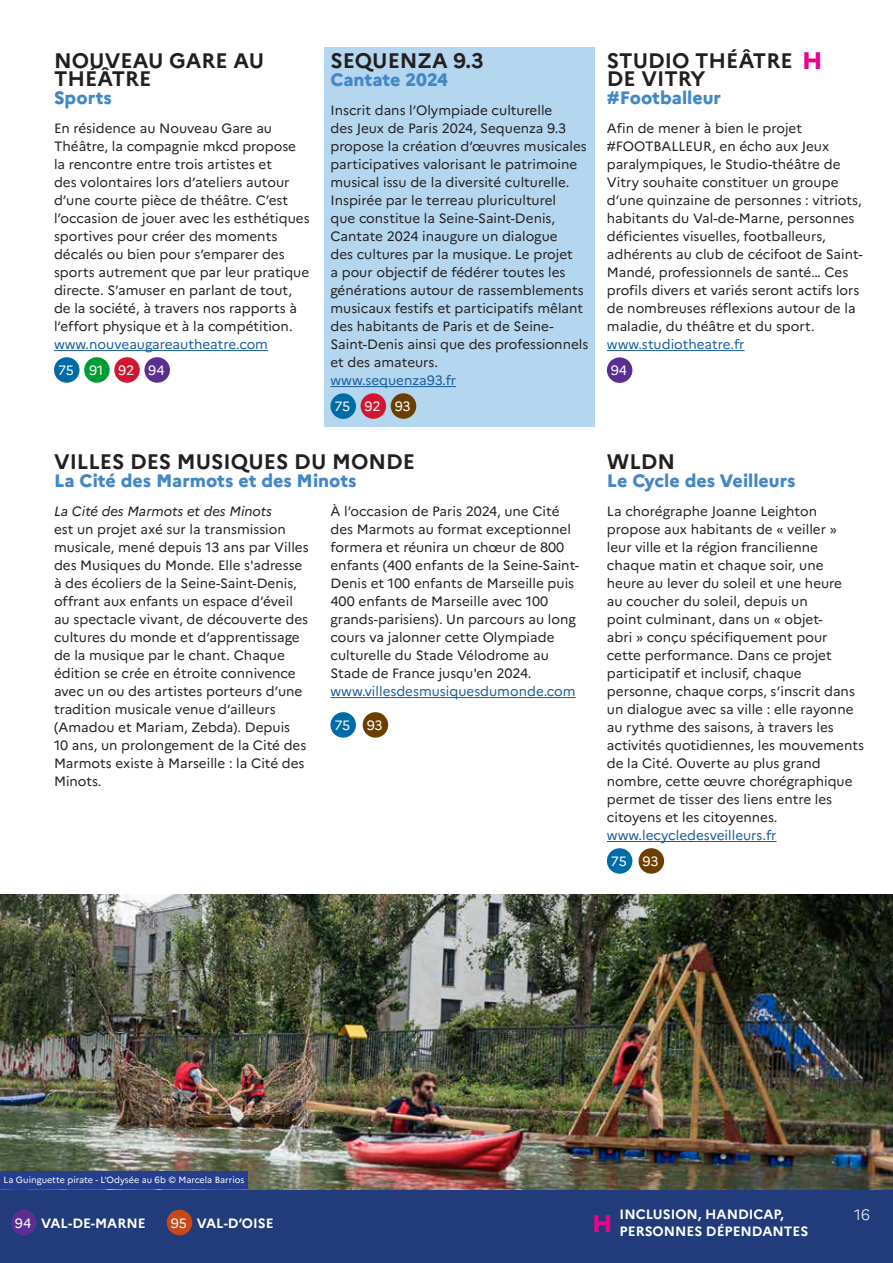
<style>
.page{position:relative;width:893px;height:1263px;background:#fff}
.page>*{position:absolute;margin:0;border:0;box-sizing:border-box;transform-origin:0 0}
.t1{font:800 24px "Marianne";color:#ed028c}
.texte_courant{font:700 21px/18px "Marianne";color:#231f20}
.texte_courant-2{font:800 18px "Marianne";color:#4387c7}
.t2{font:300 15px "Marianne";color:#fff}
.texte_courant-3{font:13.5px/18px "Marianne";color:#231f20}
.texte_courant-4{font:13.5px "Marianne";color:#175d9e}
.t3{font:700 13.5px "Marianne";color:#fff}
.t4{font:13.5px "Marianne";letter-spacing:-.01em;color:#fff}
.texte_courant-5{font:9px "Marianne";color:#fff}
.s1{font-style:italic}
</style>
<div class="page">
<div style="left:324px;top:47px;width:271px;height:379px;background:#b5d6ef"></div>
<div style="left:0;top:1189px;width:893px;height:74px;background:#223c7b"></div>
<div style="left:11px;top:1210px;width:26px;height:25px;background:#5b2e91;border-radius:50%"></div>
<div style="left:167px;top:1210px;width:25px;height:25px;background:#c74919;border-radius:50%"></div>
<img style="left:0;top:894px;width:893px;height:295px">
<hr style="left:54px;top:350px;width:214px;height:1px;background:#175d9e">
<hr style="left:330px;top:386px;width:126px;height:1px;background:#175d9e">
<hr style="left:607px;top:350px;width:138px;height:1px;background:#175d9e">
<div style="left:330px;top:393px;width:26px;height:26px;background:#006ca7;border-radius:50%"></div>
<div style="left:361px;top:393px;width:25px;height:26px;background:#d2162f;border-radius:50%"></div>
<div style="left:391px;top:393px;width:25px;height:26px;background:#6a3f00;border-radius:50%"></div>
<div style="left:607px;top:357px;width:25px;height:26px;background:#5b2e91;border-radius:50%"></div>
<div style="left:54px;top:357px;width:26px;height:26px;background:#006ca7;border-radius:50%"></div>
<div style="left:84px;top:357px;width:26px;height:26px;background:#009c34;border-radius:50%"></div>
<div style="left:114px;top:357px;width:26px;height:26px;background:#d2162f;border-radius:50%"></div>
<div style="left:144px;top:357px;width:26px;height:26px;background:#5b2e91;border-radius:50%"></div>
<div style="left:0;top:1171px;width:248px;height:18px;background:#253f8e"></div>
<hr style="left:330px;top:697px;width:246px;height:1px;background:#175d9e">
<hr style="left:607px;top:841px;width:169px;height:1px;background:#175d9e">
<div style="left:330px;top:712px;width:26px;height:26px;background:#006ca7;border-radius:50%"></div>
<div style="left:363px;top:712px;width:25px;height:26px;background:#6a3f00;border-radius:50%"></div>
<div style="left:607px;top:848px;width:25px;height:26px;background:#006ca7;border-radius:50%"></div>
<div style="left:639px;top:848px;width:25px;height:26px;background:#6a3f00;border-radius:50%"></div>
<p class="texte_courant" style="left:54px;top:50px;width:212px">NOUVEAU GARE AU<br>THÉÂTRE</p>
<p class="texte_courant-2" style="left:54px;top:84px;width:60px">Sports</p>
<p class="texte_courant-3" style="left:54px;top:118px;width:257px">En résidence au Nouveau Gare au Théâtre, la compagnie mkcd propose la rencontre entre trois artistes et<br>des volontaires lors d’ateliers autour d’une courte pièce de théâtre. C’est l’occasion de jouer avec les esthétiques sportives pour créer des moments décalés ou bien pour s’emparer des sports autrement que par leur pratique directe. S’amuser en parlant de tout, de la société, à travers nos rapports à l’effort physique et à la compétition.</p>
<p class="texte_courant-4" style="left:54px;top:334px;width:216px">www.nouveaugareautheatre.com</p>
<p class="t4" style="left:58px;top:360px;width:17px">75</p>
<p class="t4" style="left:89px;top:360px;width:16px">91</p>
<p class="t4" style="left:118px;top:360px;width:18px">92</p>
<p class="t4" style="left:148px;top:360px;width:18px">94</p>
<p class="texte_courant" style="left:330px;top:50px;width:155px">SEQUENZA 9.3</p>
<p class="texte_courant-2" style="left:330px;top:66px;width:119px">Cantate 2024</p>
<p class="texte_courant-3" style="left:330px;top:100px;width:259px">Inscrit dans l’Olympiade culturelle<br>des Jeux de Paris 2024, Sequenza 9.3 propose la création d’œuvres musicales participatives valorisant le patrimoine musical issu de la diversité culturelle.<br>Inspirée par le terreau pluriculturel<br>que constitue la Seine-Saint-Denis, Cantate 2024 inaugure un dialogue<br>des cultures par la musique. Le projet<br>a pour objectif de fédérer toutes les générations autour de rassemblements musicaux festifs et participatifs mêlant des habitants de Paris et de Seine-Saint-Denis ainsi que des professionnels et des amateurs.</p>
<p class="texte_courant-4" style="left:330px;top:370px;width:127px">www.sequenza93.fr</p>
<p class="t4" style="left:334px;top:396px;width:17px">75</p>
<p class="t4" style="left:365px;top:396px;width:18px">92</p>
<p class="t4" style="left:395px;top:396px;width:17px">93</p>
<p class="texte_courant" style="left:54px;top:451px;width:363px">VILLES DES MUSIQUES DU MONDE</p>
<p class="texte_courant-2" style="left:54px;top:467px;width:304px">La Cité des Marmots et des Minots</p>
<p class="texte_courant-3" style="left:54px;top:501px;width:256px"><span class="s1">La Cité des Marmots et des Minots<br></span>est un projet axé sur la transmission musicale, mené depuis 13 ans par Villes des Musiques du Monde. Elle s'adresse à des écoliers de la Seine-Saint-Denis, offrant aux enfants un espace d’éveil au spectacle vivant, de découverte des cultures du monde et d’apprentissage de la musique par le chant. Chaque édition se crée en étroite connivence avec un ou des artistes porteurs d’une tradition musicale venue d’ailleurs (Amadou et Mariam, Zebda). Depuis<br>10 ans, un prolongement de la Cité des Marmots existe à Marseille : la Cité des Minots.</p>
<p class="texte_courant-3" style="left:330px;top:501px;width:250px">À l’occasion de Paris 2024, une Cité des Marmots au format exceptionnel formera et réunira un chœur de 800 enfants (400 enfants de la Seine-Saint-Denis et 100 enfants de Marseille puis 400 enfants de Marseille avec 100 grands-parisiens). Un parcours au long cours va jalonner cette Olympiade culturelle du Stade Vélodrome au Stade de France jusqu'en 2024.</p>
<p class="texte_courant-4" style="left:330px;top:680px;width:247px">www.villesdesmusiquesdumonde.com</p>
<p class="t4" style="left:334px;top:715px;width:17px">75</p>
<p class="t4" style="left:367px;top:715px;width:17px">93</p>
<p class="texte_courant" style="left:607px;top:50px;width:187px">STUDIO THÉÂTRE</p>
<p class="texte_courant" style="left:607px;top:68px;width:100px">DE VITRY</p>
<p class="texte_courant-2" style="left:607px;top:84px;width:116px">#Footballeur</p>
<p class="texte_courant-3" style="left:607px;top:118px;width:257px">Afin de mener à bien le projet #FOOTBALLEUR, en écho aux Jeux paralympiques, le Studio-théâtre de Vitry souhaite constituer un groupe d’une quinzaine de personnes : vitriots, habitants du Val-de-Marne, personnes déficientes visuelles, footballeurs, adhérents au club de cécifoot de Saint-Mandé, professionnels de santé… Ces profils divers et variés seront actifs lors de nombreuses réflexions autour de la maladie, du théâtre et du sport.</p>
<p class="texte_courant-4" style="left:607px;top:334px;width:139px">www.studiotheatre.fr</p>
<p class="t1" style="left:802px;top:42px;width:22px">H</p>
<p class="t4" style="left:611px;top:360px;width:18px">94</p>
<p class="texte_courant" style="left:607px;top:451px;width:70px">WLDN</p>
<p class="texte_courant-2" style="left:607px;top:467px;width:190px">Le Cycle des Veilleurs</p>
<p class="texte_courant-3" style="left:607px;top:501px;width:259px">La chorégraphe Joanne Leighton propose aux habitants de « veiller » leur ville et la région francilienne chaque matin et chaque soir, une heure au lever du soleil et une heure<br>au coucher du soleil, depuis un<br>point culminant, dans un « objet-<br>abri » conçu spécifiquement pour cette performance. Dans ce projet participatif et inclusif, chaque personne, chaque corps, s’inscrit dans un dialogue avec sa ville : elle rayonne au rythme des saisons, à travers les activités quotidiennes, les mouvements de la Cité. Ouverte au plus grand nombre, cette œuvre chorégraphique permet de tisser des liens entre les citoyens et les citoyennes.</p>
<p class="texte_courant-4" style="left:607px;top:824px;width:171px">www.lecycledesveilleurs.fr</p>
<p class="t4" style="left:611px;top:851px;width:17px">75</p>
<p class="t4" style="left:643px;top:851px;width:17px">93</p>
<p class="texte_courant-5" style="left:4px;top:1172px;width:242px">La Guinguette pirate - L'Odysée au 6b © Marcela Barrios</p>
<p class="t4" style="left:15px;top:1212px;width:18px">94</p>
<p class="t3" style="left:41px;top:1212px;width:106px">VAL-DE-MARNE</p>
<p class="t4" style="left:171px;top:1212px;width:18px">95</p>
<p class="t3" style="left:197px;top:1212px;width:78px">VAL-D’OISE</p>
<p class="t1" style="left:592px;top:1204px;width:22px">H</p>
<p class="t3" style="left:620px;top:1204px;width:166px">INCLUSION, HANDICAP,</p>
<p class="t3" style="left:620px;top:1220px;width:190px">PERSONNES DÉPENDANTES</p>
<p class="t2" style="left:854px;top:1203px;width:17px">16</p>
</div>
